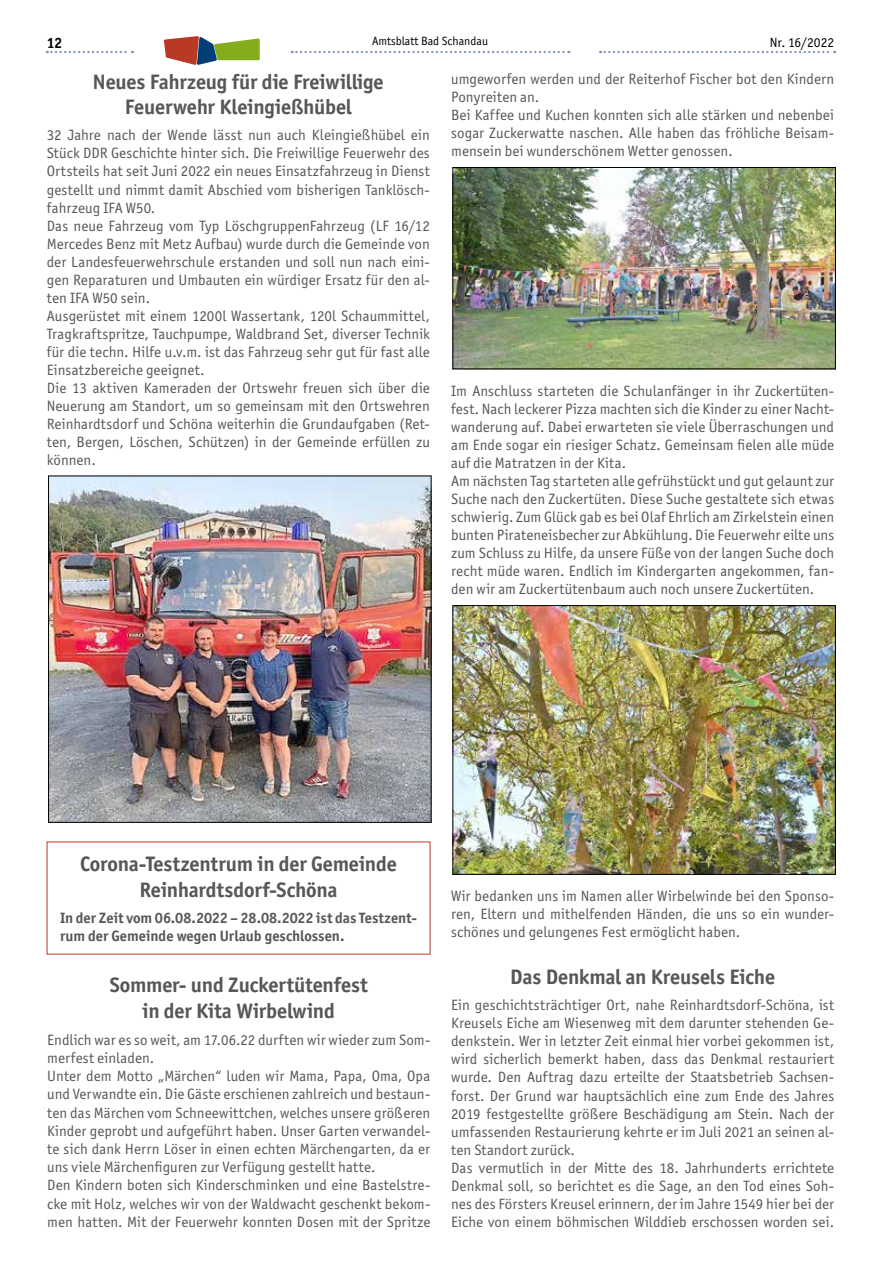
<style>
.page{position:relative;width:881px;height:1263px;background:#fff}
.page>*{position:absolute;margin:0;border:0;box-sizing:border-box;transform-origin:0 0}
.t1{font:700 21px/25.2px "Officina San ITC";letter-spacing:-.01em;color:#575756;text-align:center}
.t2{font:15px/18px "Officina San ITC";letter-spacing:.01em;color:#575756}
.t3{font:700 15px/18px "Officina San ITC";color:#575756}
.t4{font:700 15px "Officina San ITC";color:#000}
.t5{font:13.5px "Officina San ITC";color:#000}
.t6{font:12px "Officina San ITC";color:#000}
</style>
<div class="page">
<svg style="left:291px;top:51px;width:278px;height:2px"></svg>
<svg style="left:47px;top:51px;width:86px;height:2px"></svg>
<svg style="left:600px;top:51px;width:234px;height:2px"></svg>
<svg style="left:164px;top:36px;width:95px;height:29px"></svg>
<img style="left:50px;top:478px;width:379px;height:342px">
<img style="left:454px;top:169px;width:379px;height:198px">
<div style="left:452px;top:167px;width:383px;height:202px;border:1px solid #000"></div>
<img style="left:454px;top:607px;width:379px;height:265px">
<div style="left:452px;top:605px;width:383px;height:269px;border:1px solid #000"></div>
<p class="t4" style="left:47px;top:34px;width:17px">12</p>
<p class="t6" style="left:372px;top:34px;width:117px">Amtsblatt Bad Schandau</p>
<p class="t5" style="left:769px;top:34px;width:66px">Nr. 16/2022</p>
<h1 class="t1" style="left:93px;top:69px;width:292px">Neues Fahrzeug für die Freiwillige<br>Feuerwehr Kleingießhübel</h1>
<p class="t2" style="left:47px;top:126px;width:384px">32 Jahre nach der Wende lässt nun auch Kleingießhübel ein Stück DDR Geschichte hinter sich. Die Freiwillige Feuerwehr des Ortsteils hat seit Juni 2022 ein neues Einsatzfahrzeug in Dienst gestellt und nimmt damit Abschied vom bisherigen Tanklösch&shy;fahrzeug IFA W50.<br>Das neue Fahrzeug vom Typ LöschgruppenFahrzeug (LF 16/12<br>Mercedes Benz mit Metz Aufbau) wurde durch die Gemeinde von der Landesfeuerwehrschule erstanden und soll nun nach eini&shy;gen Reparaturen und Umbauten ein würdiger Ersatz für den al&shy;ten IFA W50 sein.<br>Ausgerüstet mit einem 1200l Wassertank, 120l Schaummittel, Tragkraftspritze, Tauchpumpe, Waldbrand Set, diverser Technik für die techn. Hilfe u.v.m. ist das Fahrzeug sehr gut für fast alle Einsatzbereiche geeignet.<br>Die 13 aktiven Kameraden der Ortswehr freuen sich über die Neuerung am Standort, um so gemeinsam mit den Ortswehren Reinhardtsdorf und Schöna weiterhin die Grundaufgaben (Ret&shy;ten, Bergen, Löschen, Schützen) in der Gemeinde erfüllen zu können.</p>
<p class="t2" style="left:451px;top:70px;width:384px">umgeworfen werden und der Reiterhof Fischer bot den Kindern Ponyreiten an.<br>Bei Kaffee und Kuchen konnten sich alle stärken und nebenbei sogar Zuckerwatte naschen. Alle haben das fröhliche Beisam&shy;mensein bei wunderschönem Wetter genossen.</p>
<p class="t2" style="left:451px;top:381px;width:384px">Im Anschluss starteten die Schulanfänger in ihr Zuckertüten&shy;fest. Nach leckerer Pizza machten sich die Kinder zu einer Nacht&shy;wanderung auf. Dabei erwarteten sie viele Überraschungen und am Ende sogar ein riesiger Schatz. Gemeinsam fielen alle müde auf die Matratzen in der Kita.<br>Am nächsten Tag starteten alle gefrühstückt und gut gelaunt zur Suche nach den Zuckertüten. Diese Suche gestaltete sich etwas schwierig. Zum Glück gab es bei Olaf Ehrlich am Zirkelstein einen bunten Pirateneisbecher zur Abkühlung. Die Feuerwehr eilte uns zum Schluss zu Hilfe, da unsere Füße von der langen Suche doch recht müde waren. Endlich im Kindergarten angekommen, fan&shy;den wir am Zuckertütenbaum auch noch unsere Zuckertüten.</p>
<h1 class="t1" style="left:80px;top:851px;width:318px">Corona-Testzentrum in der Gemeinde<br>Reinhardtsdorf-Schöna</h1>
<p class="t3" style="left:60px;top:909px;width:358px">In der Zeit vom 06.08.2022 – 28.08.2022 ist das Testzent&shy;rum der Gemeinde wegen Urlaub geschlossen.</p>
<h1 class="t1" style="left:110px;top:972px;width:259px">Sommer- und Zuckertütenfest in der Kita Wirbelwind</h1>
<p class="t2" style="left:47px;top:1030px;width:384px">Endlich war es so weit, am 17.06.22 durften wir wieder zum Som&shy;merfest einladen.<br>Unter dem Motto „Märchen“ luden wir Mama, Papa, Oma, Opa und Verwandte ein. Die Gäste erschienen zahlreich und bestaun&shy;ten das Märchen vom Schneewittchen, welches unsere größeren Kinder geprobt und aufgeführt haben. Unser Garten verwandel&shy;te sich dank Herrn Löser in einen echten Märchengarten, da er uns viele Märchenfiguren zur Verfügung gestellt hatte.<br>Den Kindern boten sich Kinderschminken und eine Bastelstre&shy;cke mit Holz, welches wir von der Waldwacht geschenkt bekom&shy;men hatten. Mit der Feuerwehr konnten Dosen mit der Spritze</p>
<p class="t2" style="left:451px;top:887px;width:384px;text-align:justify">Wir bedanken uns im Namen aller Wirbelwinde bei den Sponso&shy;ren, Eltern und mithelfenden Händen, die uns so ein wunder&shy;schönes und gelungenes Fest ermöglicht haben.</p>
<h1 class="t1" style="left:510px;top:964px;width:266px">Das Denkmal an Kreusels Eiche</h1>
<p class="t2" style="left:451px;top:996px;width:384px">Ein geschichtsträchtiger Ort, nahe Reinhardtsdorf-Schöna, ist Kreusels Eiche am Wiesenweg mit dem darunter stehenden Ge&shy;denkstein. Wer in letzter Zeit einmal hier vorbei gekommen ist, wird sicherlich bemerkt haben, dass das Denkmal restauriert wurde. Den Auftrag dazu erteilte der Staatsbetrieb Sachsen&shy;forst. Der Grund war hauptsächlich eine zum Ende des Jahres 2019 festgestellte größere Beschädigung am Stein. Nach der umfassenden Restaurierung kehrte er im Juli 2021 an seinen al&shy;ten Standort zurück.<br>Das vermutlich in der Mitte des 18. Jahrhunderts errichtete Denkmal soll, so berichtet es die Sage, an den Tod eines Soh&shy;nes des Försters Kreusel erinnern, der im Jahre 1549 hier bei der Eiche von einem böhmischen Wilddieb erschossen worden sei.</p>
</div>
